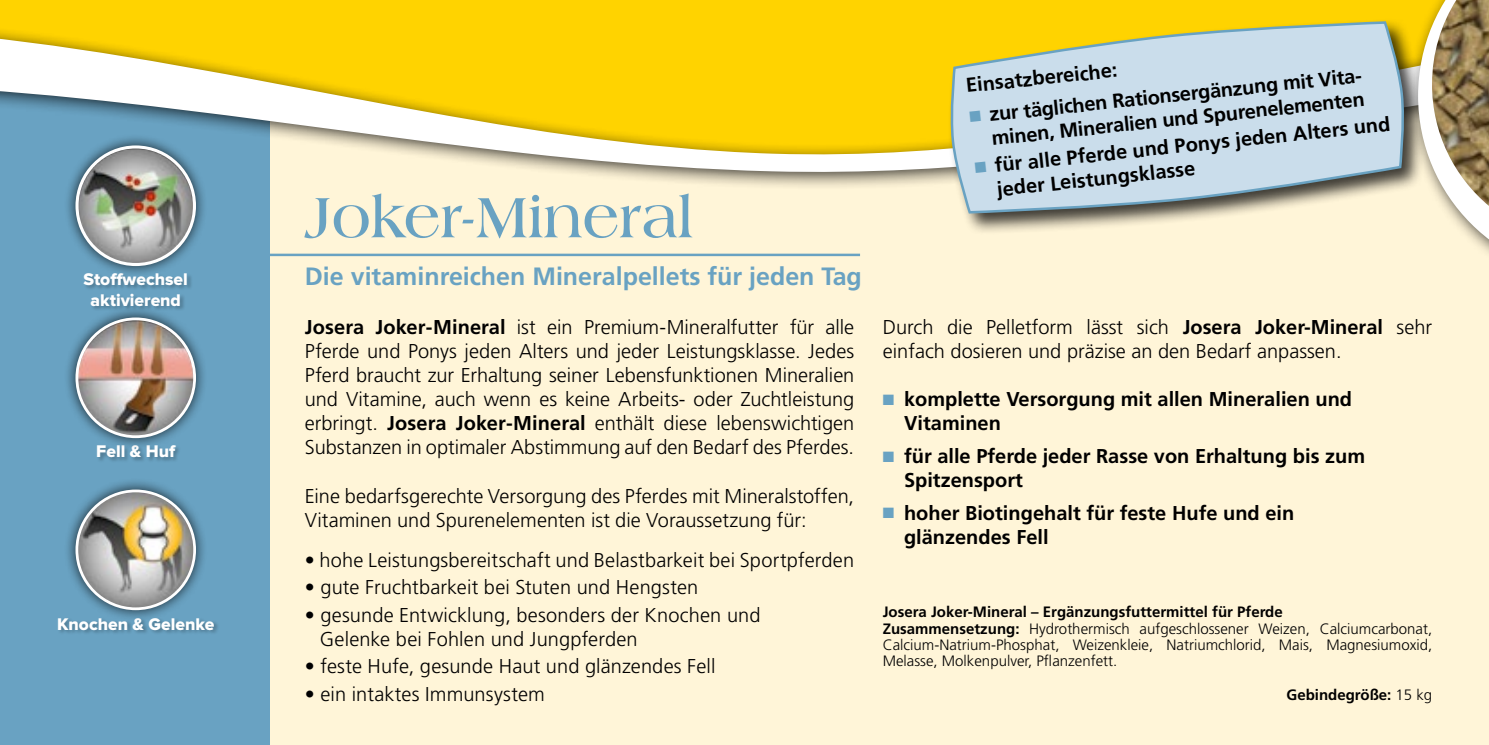
<style>
.page{position:relative;width:1489px;height:745px;background:#fff}
.page>*{position:absolute;margin:0;border:0;box-sizing:border-box;transform-origin:0 0}
.t1{font:700 60px "Americana BT";color:#69a2c2}
.t2{font:700 25px "Frutiger LT Std";color:#69a2c2}
.t3{font:300 20px/24px "Frutiger LT Std";letter-spacing:.005em;color:#000}
.t4{font:700 20px/24px "Frutiger LT Std";color:#000}
.t5{font:17.5px/21px "Proxima Nova Extrabld";color:#fff;text-align:center}
.t6{font:300 15px/16.2px "Frutiger LT Std";color:#000}
.t7{font:700 15px "Frutiger LT Std";color:#000}
.s1{font-weight:700}
.s2{color:#69a2c2}
.s3{font-weight:300}
</style>
<div class="page">
<div style="left:0;top:53px;width:1488px;height:691px;background:#fff5d8"></div>
<div style="left:0;top:0;width:269px;height:744px;background:#69a2c2"></div>
<div style="left:58px;top:617px;width:161px;height:18px;background:#000;opacity:.25"></div>
<div style="left:97px;top:444px;width:84px;height:19px;background:#000;opacity:.25"></div>
<div style="left:84px;top:272px;width:108px;height:40px;background:#000;opacity:.25"></div>
<div style="left:64px;top:134px;width:143px;height:143px;background:#000;opacity:.75"></div>
<img style="left:77px;top:147px;width:117px;height:117px;border-radius:59px">
<div style="left:64px;top:478px;width:143px;height:143px;background:#000;opacity:.75"></div>
<img style="left:77px;top:490px;width:118px;height:118px;border-radius:59px">
<div style="left:75px;top:489px;width:121px;height:120px;border:3px solid #fff;border-radius:50%"></div>
<div style="left:64px;top:306px;width:143px;height:143px;background:#000;opacity:.75"></div>
<img style="left:77px;top:319px;width:118px;height:117px;border-radius:59px">
<div style="left:75px;top:317px;width:121px;height:121px;border:3px solid #fff;border-radius:50%"></div>
<svg style="left:0;top:0;width:1406px;height:221px;fill:#ffd300"></svg>
<div style="left:946px;top:18px;width:479px;height:217px;background:#000;opacity:.75"></div>
<svg style="left:947px;top:23px;width:459px;height:192px;background:#c8d3cb"></svg>
<div style="left:1406px;top:0;width:82px;height:295px;background:#000;opacity:.75"></div>
<svg style="left:1417px;top:0;width:71px;height:276px"></svg>
<img style="left:1431px;top:0;width:57px;height:206px">
<hr style="left:269px;top:253px;width:591px;height:3px;background:#69a2c2">
<p class="t5" style="left:84px;top:269px;width:106px">Stoffwechsel aktivierend</p>
<p class="t5" style="left:96px;top:441px;width:80px">Fell &amp; Huf</p>
<p class="t5" style="left:57px;top:613px;width:159px">Knochen &amp; Gelenke</p>
<h1 class="t1" style="left:305px;top:180px;width:389px">Joker-Mineral</h1>
<p class="t2" style="left:305px;top:261px;width:558px">Die vitaminreichen Mineralpellets für jeden Tag</p>
<p class="t3" style="left:305px;top:315px;width:551px;text-align:justify"><span class="s1">Josera Joker-Mineral</span> ist ein Premium-Mineralfutter für alle Pferde und Ponys jeden Alters und jeder Leistungsklasse. Jedes Pferd braucht zur Erhaltung seiner Lebensfunktionen Mineralien und Vitamine, auch wenn es keine Arbeits- oder Zuchtleistung erbringt. <span class="s1">Josera Joker-Mineral</span> enthält diese lebenswichtigen Substanzen in optimaler Abstimmung auf den Bedarf des Pferdes.</p>
<p class="t3" style="left:305px;top:483px;width:551px">Eine bedarfsgerechte Versorgung des Pferdes mit Mineralstoffen,<br>Vitaminen und Spurenelementen ist die Voraussetzung für:</p>
<p class="t3" style="left:305px;top:547px;width:551px">• hohe Leistungsbereitschaft und Belastbarkeit bei Sportpferden</p>
<p class="t3" style="left:305px;top:575px;width:395px">• gute Fruchtbarkeit bei Stuten und Hengsten</p>
<p class="t3" style="left:320px;top:602px;width:442px;text-indent:-15px">• gesunde Entwicklung, besonders der Knochen und<br>Gelenke bei Fohlen und Jungpferden</p>
<p class="t3" style="left:305px;top:654px;width:412px">• feste Hufe, gesunde Haut und glänzendes Fell</p>
<p class="t3" style="left:305px;top:681px;width:241px">• ein intaktes Immunsystem</p>
<p class="t4" style="left:964px;top:74px;width:153px;rotate:-6deg">Einsatzbereiche:</p>
<p class="t4" style="left:968px;top:105px;width:399px;text-align:right;rotate:-6deg"><span class="s2">■</span> zur täglichen Rationsergänzung mit Vita&shy;minen, Mineralien und Spurenelementen</p>
<p class="t4" style="left:993px;top:153px;width:399px;text-indent:-20px;rotate:-6deg"><span class="s2">■</span> für alle Pferde und Ponys jeden Alters und jeder Leistungsklasse</p>
<p class="t3" style="left:882px;top:315px;width:551px">Durch die Pelletform lässt sich <span class="s1">Josera Joker-Mineral</span> sehr einfach dosieren und präzise an den Bedarf anpassen.</p>
<p class="t4" style="left:904px;top:387px;width:449px;text-indent:-21px"><span class="s2">■</span> komplette Versorgung mit allen Mineralien und<br>Vitaminen</p>
<p class="t4" style="left:904px;top:444px;width:462px;text-indent:-21px"><span class="s2">■</span> für alle Pferde jeder Rasse von Erhaltung bis zum<br>Spitzensport</p>
<p class="t4" style="left:904px;top:500px;width:392px;text-indent:-21px"><span class="s2">■</span> hoher Biotingehalt für feste Hufe und ein glänzendes Fell</p>
<p class="t6" style="left:882px;top:604px;width:551px"><span class="s1">Josera Joker-Mineral – Ergänzungsfuttermittel für Pferde<br>Zusammensetzung:</span> Hydrothermisch aufgeschlossener Weizen, Calciumcarbonat, Calcium-Natrium-Phosphat, Weizenkleie, Natriumchlorid, Mais, Magnesiumoxid, Melasse, Molkenpulver, Pflanzenfett.</p>
<p class="t7" style="left:1286px;top:686px;width:147px">Gebindegröße: <span class="s3">15 kg</span></p>
</div>
